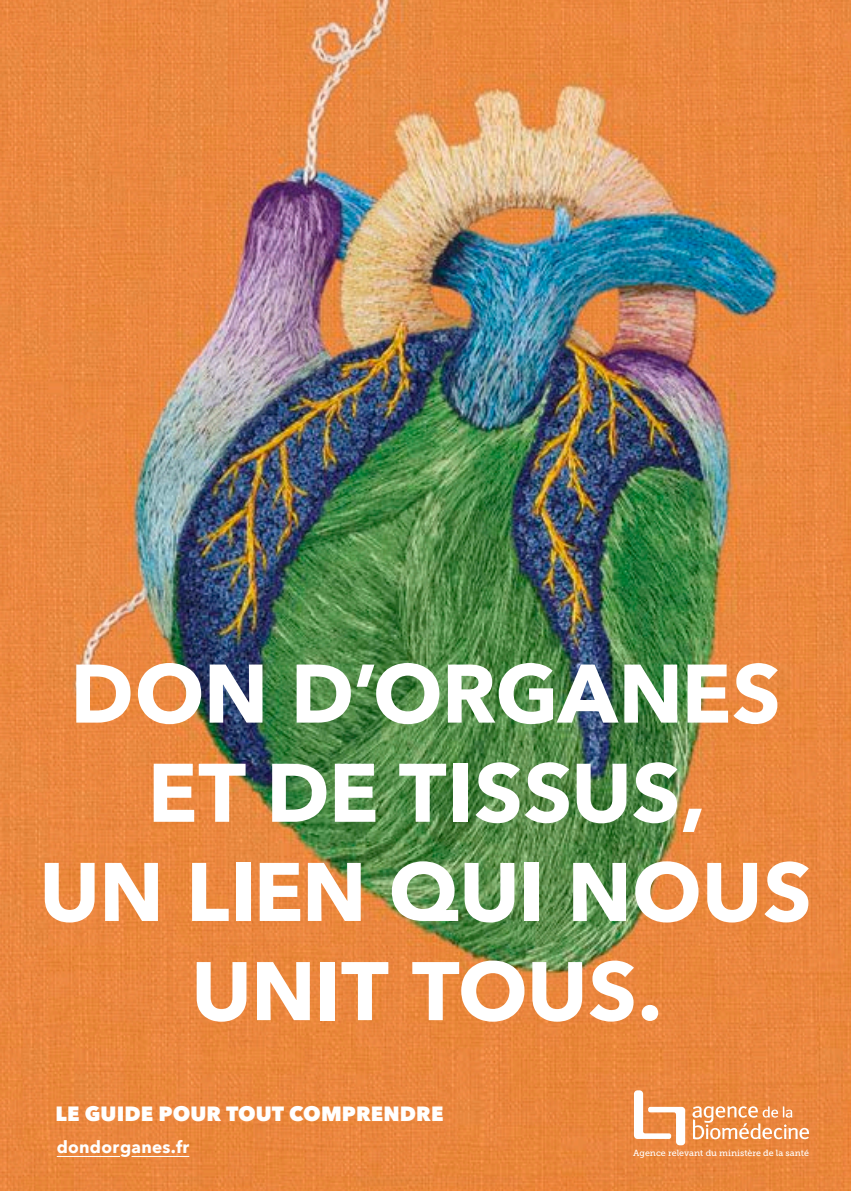
<style>
.page{position:relative;width:851px;height:1191px;background:#fff}
.page>*{position:absolute;margin:0;border:0;box-sizing:border-box;transform-origin:0 0}
.t1{font:700 82px/99.2px "Avenir Next";letter-spacing:-.005em;color:#fff;text-align:center}
.t2{font:800 20.6px "Avenir Next";letter-spacing:.005em;color:#fff}
.t3{font:700 17px "Avenir Next";letter-spacing:.015em;color:#fff}
.t4{font:8.8px "Museo Slab 500";color:#fff}
</style>
<div class="page">
<img style="left:0;top:0;width:850px;height:1191px">
<hr style="left:57px;top:1156px;width:63px;height:1px;background:#fff">
<hr style="left:131px;top:1156px;width:58px;height:1px;background:#fff">
<svg style="left:633px;top:1090px;width:52px;height:55px"></svg>
<svg style="left:692px;top:1106px;width:116px;height:33px"></svg>
<p class="t1" style="left:39px;top:643px;width:773px">DON D’ORGANES<br>ET DE TISSUS,<br>UN LIEN QUI NOUS<br>UNIT TOUS.</p>
<p class="t2" style="left:56px;top:1101px;width:389px">LE GUIDE POUR TOUT COMPRENDRE</p>
<p class="t3" style="left:57px;top:1132px;width:134px">dondorganes.fr</p>
<p class="t4" style="left:633px;top:1148px;width:177px">Agence relevant du ministère de la santé</p>
</div>
